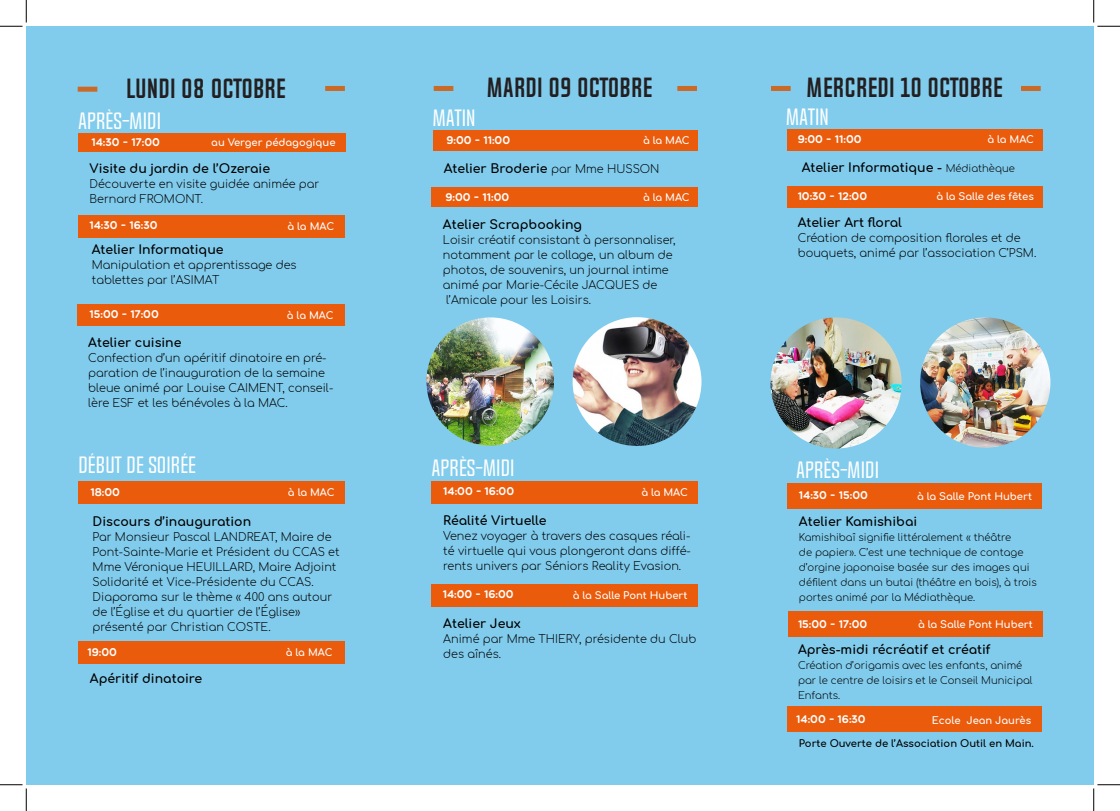
<style>
.page{position:relative;width:1120px;height:811px;background:#fff}
.page>*{position:absolute;margin:0;border:0;box-sizing:border-box;transform-origin:0 0}
.t1{font:700 25px "Chosence";color:#231f20}
.t2{font:300 21.25px "Chosence";color:#fff}
.t3{font:700 12.5px "Comfortaa";color:#000}
.t4{font:300 11.25px/15px "Comfortaa";color:#000}
.t5{font:11.25px "Multicolore";color:#fff}
.t6{font:300 10px/15px "Comfortaa";color:#000}
.t7{font:700 10px "Comfortaa";color:#fff}
.t8{font:700 10px "Comfortaa";color:#000}
.s1{font-weight:300;font-size:11.25px}
.s2{font-weight:300;font-size:10px}
</style>
<div class="page">
<div style="left:26px;top:26px;width:1067px;height:759px;background:#81cced"></div>
<div style="left:78px;top:87px;width:19px;height:5px;background:#cb6926"></div>
<div style="left:325px;top:86px;width:20px;height:5px;background:#cb6926"></div>
<div style="left:433px;top:86px;width:20px;height:5px;background:#cb6926"></div>
<div style="left:677px;top:86px;width:19px;height:5px;background:#cb6926"></div>
<div style="left:770px;top:86px;width:20px;height:5px;background:#cb6926"></div>
<div style="left:1020px;top:86px;width:20px;height:5px;background:#cb6926"></div>
<img style="left:426px;top:317px;width:128px;height:128px;border-radius:64px">
<img style="left:770px;top:317px;width:131px;height:131px;border-radius:66px">
<img style="left:919px;top:317px;width:131px;height:131px;border-radius:65px">
<div style="left:78px;top:133px;width:267px;height:18px;background:#ea5b0c"></div>
<div style="left:78px;top:481px;width:267px;height:22px;background:#ea5b0c"></div>
<div style="left:78px;top:641px;width:267px;height:23px;background:#ea5b0c"></div>
<div style="left:433px;top:130px;width:265px;height:21px;background:#ea5b0c"></div>
<div style="left:431px;top:188px;width:267px;height:19px;background:#ea5b0c"></div>
<div style="left:431px;top:481px;width:267px;height:23px;background:#ea5b0c"></div>
<div style="left:431px;top:584px;width:266px;height:23px;background:#ea5b0c"></div>
<div style="left:786px;top:129px;width:256px;height:22px;background:#ea5b0c"></div>
<div style="left:786px;top:186px;width:256px;height:22px;background:#ea5b0c"></div>
<div style="left:787px;top:483px;width:254px;height:25px;background:#ea5b0c"></div>
<div style="left:788px;top:611px;width:254px;height:25px;background:#ea5b0c"></div>
<div style="left:786px;top:706px;width:255px;height:25px;background:#ea5b0c"></div>
<img style="left:572px;top:317px;width:129px;height:129px;border-radius:64px">
<div style="left:78px;top:215px;width:266px;height:23px;background:#ea5b0c"></div>
<div style="left:77px;top:304px;width:267px;height:22px;background:#ea5b0c"></div>
<svg style="left:0;top:0;width:27px;height:27px"></svg>
<svg style="left:0;top:784px;width:27px;height:27px"></svg>
<svg style="left:1093px;top:0;width:26px;height:27px"></svg>
<svg style="left:1093px;top:784px;width:26px;height:27px"></svg>
<p class="t1" style="left:126px;top:74px;width:161px">LUNDI O8 OCTOBRE</p>
<p class="t1" style="left:486px;top:74px;width:167px">MARDI O9 OCTOBRE</p>
<p class="t1" style="left:806px;top:74px;width:198px">MERCREDI 10 OCTOBRE</p>
<p class="t2" style="left:78px;top:109px;width:84px">APRÈS-MIDI</p>
<p class="t5" style="left:91px;top:135px;width:70px">14:30 - 17:00</p>
<p class="t7" style="left:211px;top:133px;width:126px">au Verger pédagogique</p>
<p class="t2" style="left:433px;top:106px;width:44px">MATIN</p>
<p class="t5" style="left:446px;top:133px;width:65px">9:00 - 11:00</p>
<p class="t7" style="left:643px;top:131px;width:48px">à la MAC</p>
<p class="t2" style="left:785px;top:105px;width:44px">MATIN</p>
<p class="t5" style="left:797px;top:132px;width:65px">9:00 - 11:00</p>
<p class="t7" style="left:987px;top:130px;width:48px">à la MAC</p>
<p class="t3" style="left:89px;top:157px;width:182px">Visite du jardin de l’Ozeraie</p>
<p class="t4" style="left:89px;top:175px;width:231px">Découverte en visite guidée animée par<br>Bernard FROMONT.</p>
<p class="t3" style="left:443px;top:157px;width:217px">Atelier Broderie <span class="s1">par Mme HUSSON</span></p>
<p class="t5" style="left:445px;top:190px;width:65px">9:00 - 11:00</p>
<p class="t7" style="left:643px;top:188px;width:48px">à la MAC</p>
<p class="t3" style="left:801px;top:155px;width:215px">Atelier Informatique - <span class="s2">Médiathèque</span></p>
<p class="t5" style="left:797px;top:189px;width:71px">10:30 - 12:00</p>
<p class="t7" style="left:936px;top:187px;width:99px">à la Salle des fêtes</p>
<p class="t5" style="left:89px;top:218px;width:69px">14:30 - 16:30</p>
<p class="t7" style="left:287px;top:217px;width:48px">à la MAC</p>
<p class="t3" style="left:92px;top:238px;width:133px">Atelier Informatique</p>
<p class="t4" style="left:92px;top:256px;width:206px">Manipulation et apprentissage des</p>
<p class="t4" style="left:92px;top:271px;width:129px">tablettes par l’ASIMAT</p>
<p class="t3" style="left:443px;top:213px;width:141px">Atelier Scrapbooking</p>
<p class="t4" style="left:443px;top:230px;width:234px">Loisir créatif consistant à personnaliser, notamment par le collage, un album de photos, de souvenirs, un journal intime animé par Marie-Cécile JACQUES de</p>
<p class="t4" style="left:446px;top:290px;width:146px">l’Amicale pour les Loisirs.</p>
<p class="t3" style="left:797px;top:211px;width:106px">Atelier Art floral</p>
<p class="t4" style="left:797px;top:229px;width:240px">Création de composition florales et de bouquets, animé par l’association C’PSM.</p>
<p class="t5" style="left:90px;top:307px;width:71px">15:00 - 17:00</p>
<p class="t7" style="left:287px;top:306px;width:48px">à la MAC</p>
<p class="t3" style="left:88px;top:330px;width:95px">Atelier cuisine</p>
<p class="t4" style="left:88px;top:348px;width:246px">Confection d’un apéritif dinatoire en pré&shy;paration de l’inauguration de la semaine bleue animé par Louise CAIMENT, conseil&shy;lère ESF et les bénévoles à la MAC.</p>
<p class="t2" style="left:78px;top:453px;width:119px">DÉBUT DE SOIRÉE</p>
<p class="t5" style="left:90px;top:485px;width:31px">18:00</p>
<p class="t7" style="left:288px;top:483px;width:48px">à la MAC</p>
<p class="t3" style="left:93px;top:510px;width:160px">Discours d’inauguration</p>
<p class="t4" style="left:93px;top:528px;width:248px">Par Monsieur Pascal LANDREAT, Maire de Pont-Sainte-Marie et Président du CCAS et Mme Véronique HEUILLARD, Maire Adjoint Solidarité et Vice-Présidente du CCAS.</p>
<p class="t4" style="left:93px;top:588px;width:241px">Diaporama sur le thème « 400 ans autour de l’Église et du quartier de l’Église»</p>
<p class="t4" style="left:93px;top:618px;width:179px">présenté par Christian COSTE.</p>
<p class="t5" style="left:87px;top:645px;width:31px">19:00</p>
<p class="t7" style="left:286px;top:643px;width:48px">à la MAC</p>
<p class="t3" style="left:90px;top:667px;width:114px">Apéritif dinatoire</p>
<p class="t2" style="left:431px;top:456px;width:84px">APRÈS-MIDI</p>
<p class="t3" style="left:443px;top:508px;width:105px">Réalité Virtuelle</p>
<p class="t4" style="left:443px;top:526px;width:249px;text-align:justify">Venez voyager à travers des casques réali&shy;té virtuelle qui vous plongeront dans diffé&shy;rents univers par Séniors Reality Evasion.</p>
<p class="t5" style="left:443px;top:485px;width:72px">14:00 - 16:00</p>
<p class="t7" style="left:641px;top:483px;width:48px">à la MAC</p>
<p class="t5" style="left:443px;top:587px;width:72px">14:00 - 16:00</p>
<p class="t7" style="left:572px;top:586px;width:116px">à la Salle Pont Hubert</p>
<p class="t3" style="left:443px;top:612px;width:79px">Atelier Jeux</p>
<p class="t4" style="left:443px;top:630px;width:254px">Animé par Mme THIERY, présidente du Club des aînés.</p>
<p class="t2" style="left:796px;top:459px;width:84px">APRÈS-MIDI</p>
<p class="t5" style="left:798px;top:489px;width:70px">14:30 - 15:00</p>
<p class="t7" style="left:916px;top:487px;width:116px">à la Salle Pont Hubert</p>
<p class="t3" style="left:798px;top:510px;width:120px">Atelier Kamishibai</p>
<p class="t6" style="left:798px;top:529px;width:239px">Kamishibaî signifie littéralement « théâtre<br>de papier». C’est une technique de contage d’orgine japonaise basée sur des images qui défilent dans un butai (théâtre en bois), à trois portes animé par la Médiathèque.</p>
<p class="t5" style="left:797px;top:617px;width:71px">15:00 - 17:00</p>
<p class="t7" style="left:917px;top:615px;width:116px">à la Salle Pont Hubert</p>
<p class="t3" style="left:797px;top:638px;width:194px">Après-midi récréatif et créatif</p>
<p class="t6" style="left:797px;top:656px;width:236px">Création d’origamis avec les enfants, animé par le centre de loisirs et le Conseil Municipal<br>Enfants.</p>
<p class="t5" style="left:796px;top:712px;width:71px">14:00 - 16:30</p>
<p class="t7" style="left:931px;top:711px;width:101px">Ecole Jean Jaurès</p>
<p class="t8" style="left:798px;top:734px;width:236px">Porte Ouverte de l’Association Outil en Main.</p>
</div>
